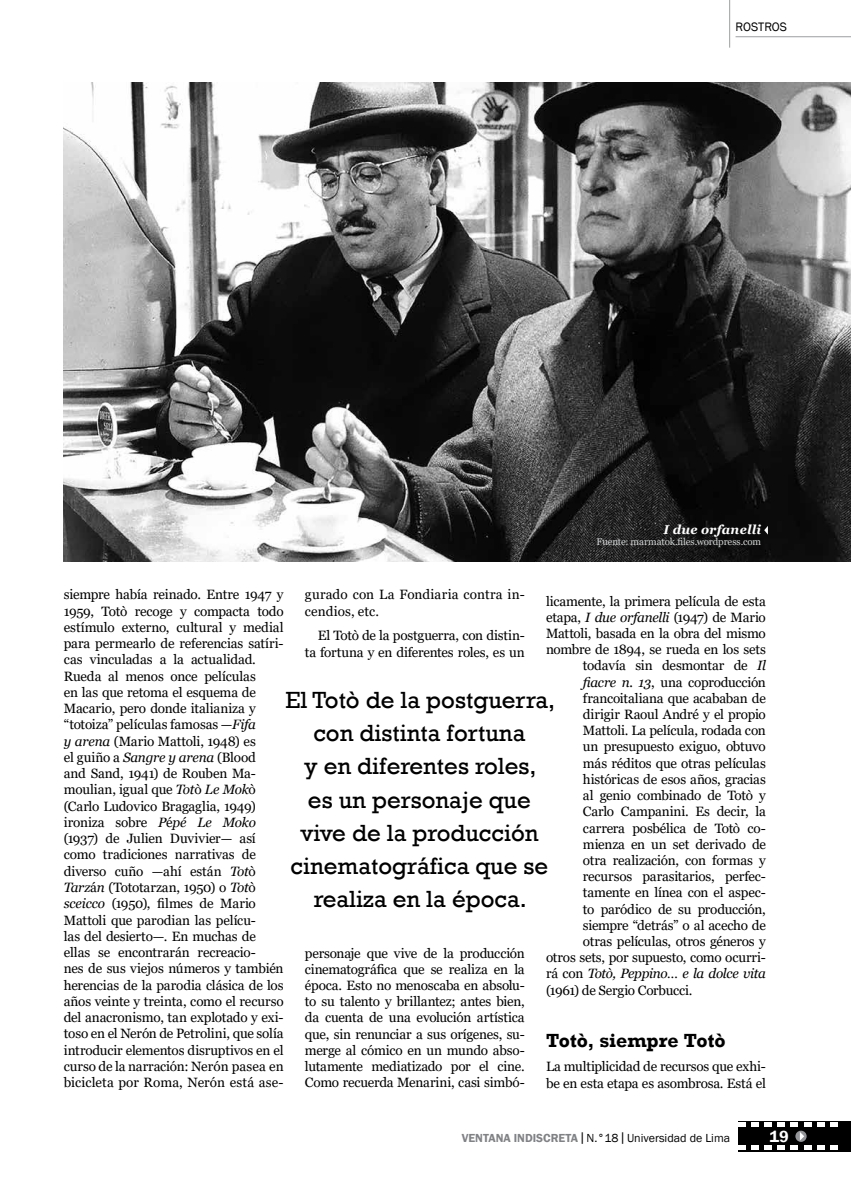
<style>
.page{position:relative;width:851px;height:1191px;background:#fff}
.page>*{position:absolute;margin:0;border:0;box-sizing:border-box;transform-origin:0 0}
.t1{font:24px/33px "Rockwell";color:#000;text-align:center}
.t2{font:700 19.5px "Rockwell";color:#000}
.t3{font:600 16.5px "Franklin Gothic";color:#fff}
.t4{font:13.5px/16.2px "Georgia";letter-spacing:-.015em;color:#000}
.t5{font:13.5px/16.2px "Georgia";letter-spacing:.01em;color:#000}
.t6{font:italic 13.5px "Georgia";letter-spacing:-.025em;color:#000}
.t7{font:italic 700 12.75px "Georgia";letter-spacing:.02em;color:#fff}
.t8{font:12.6px "Franklin Gothic";letter-spacing:-.005em;color:#000}
.t9{font:12px "Franklin Gothic";color:#000}
.t10{font:9.75px "Georgia";letter-spacing:-.01em;color:#d1d3d4}
.s1{font-style:italic}
.s2{font-style:normal}
.s3{font-weight:600;color:#808285}
.s4{font-size:9.6px}
</style>
<div class="page">
<hr style="left:735px;top:36px;width:115px;height:1px;background:#a7a9ac">
<hr style="left:729px;top:0;width:1px;height:48px;background:#a7a9ac">
<div style="left:738px;top:1120px;width:112px;height:31px;background:#000"></div>
<svg style="left:738px;top:1122px;width:7px;height:5px"></svg>
<svg style="left:751px;top:1122px;width:7px;height:5px"></svg>
<svg style="left:764px;top:1122px;width:7px;height:5px"></svg>
<svg style="left:777px;top:1122px;width:7px;height:5px"></svg>
<svg style="left:817px;top:1122px;width:7px;height:5px"></svg>
<svg style="left:830px;top:1122px;width:7px;height:5px"></svg>
<svg style="left:738px;top:1145px;width:7px;height:5px"></svg>
<svg style="left:751px;top:1145px;width:7px;height:5px"></svg>
<svg style="left:764px;top:1145px;width:7px;height:5px"></svg>
<svg style="left:777px;top:1145px;width:7px;height:5px"></svg>
<svg style="left:790px;top:1122px;width:21px;height:28px"></svg>
<svg style="left:817px;top:1145px;width:7px;height:5px"></svg>
<svg style="left:830px;top:1145px;width:7px;height:5px"></svg>
<img style="left:64px;top:82px;width:786px;height:479px">
<svg style="left:764px;top:526px;width:3px;height:8px"></svg>
<p class="t8" style="left:735px;top:19px;width:53px">ROSTROS</p>
<p class="t7" style="left:663px;top:521px;width:99px">I due orfanelli</p>
<p class="t10" style="left:596px;top:536px;width:166px">Fuente: marmatok.files.wordpress.com</p>
<p class="t4" style="left:64px;top:587px;width:221px">siempre había reinado. Entre 1947 y 1959, Totò recoge y compacta todo estímulo externo, cultural y medial para permearlo de referencias satíri&shy;cas vinculadas a la actualidad.<br>Rueda al menos once películas<br>en las que retoma el esquema de Macario, pero donde italianiza y “totoiza” películas famosas —<span class="s1">Fifa<br>y arena</span> (Mario Mattoli, 1948) es<br>el guiño a <span class="s1">Sangre y arena</span> (Blood<br>and Sand, 1941) de Rouben Ma&shy;moulian, igual que <span class="s1">Tot</span>ò <span class="s1">Le Mok</span>ò (Carlo Ludovico Bragaglia, 1949) ironiza sobre <span class="s1">P</span>é<span class="s1">pé Le Moko </span>(1937) de Julien Duvivier— así como tradiciones narrativas de diverso cuño —ahí están <span class="s1">Tot</span>ò <span class="s1">Tarz</span>á<span class="s1">n</span> (Tototarzan, 1950) o <span class="s1">Tot</span>ò <span class="s1">sceicco</span> (1950), filmes de Mario Mattoli que parodian las pelícu-<br>las del desierto—. En muchas de ellas se encontrarán recreacio-<br>nes de sus viejos números y también herencias de la parodia clásica de los años veinte y treinta, como el recurso del anacronismo, tan explotado y exi&shy;toso en el Nerón de Petrolini, que solía introducir elementos disruptivos en el curso de la narración: Nerón pasea en bicicleta por Roma, Nerón está ase-</p>
<p class="t5" style="left:305px;top:587px;width:221px">gurado con La Fondiaria contra in&shy;cendios, etc.</p>
<p class="t4" style="left:546px;top:593px;width:221px">licamente, la primera película de esta</p>
<p class="t4" style="left:546px;top:609px;width:221px">etapa, <span class="s1">I due orfanelli</span> (1947) de Mario</p>
<p class="t4" style="left:546px;top:625px;width:221px">Mattoli, basada en la obra del mismo</p>
<p class="t4" style="left:546px;top:642px;width:221px">nombre de 1894, se rueda en los sets</p>
<p class="t4" style="left:583px;top:658px;width:184px">todavía sin desmontar de <span class="s1">Il</span></p>
<p class="t4" style="left:583px;top:674px;width:184px"><span class="s1">fiacre n. 13</span>, una coproducción</p>
<p class="t4" style="left:583px;top:690px;width:184px">francoitaliana que acababan de</p>
<p class="t4" style="left:583px;top:706px;width:184px">dirigir Raoul André y el propio</p>
<p class="t4" style="left:583px;top:723px;width:184px">Mattoli. La película, rodada con</p>
<p class="t4" style="left:583px;top:739px;width:184px">un presupuesto exiguo, obtuvo</p>
<p class="t4" style="left:583px;top:755px;width:184px">más réditos que otras películas</p>
<p class="t4" style="left:583px;top:771px;width:184px">históricas de esos años, gracias</p>
<p class="t4" style="left:583px;top:787px;width:184px">al genio combinado de Totò y</p>
<p class="t4" style="left:583px;top:804px;width:184px">Carlo Campanini. Es decir, la</p>
<p class="t4" style="left:583px;top:820px;width:184px">carrera posbélica de Totò co-</p>
<p class="t4" style="left:583px;top:836px;width:184px">mienza en un set derivado de</p>
<p class="t4" style="left:583px;top:852px;width:184px">otra realización, con formas y</p>
<p class="t4" style="left:583px;top:868px;width:184px">recursos parasitarios, perfec-</p>
<p class="t4" style="left:583px;top:885px;width:184px">tamente en línea con el aspec-</p>
<p class="t4" style="left:583px;top:901px;width:184px">to paródico de su producción,</p>
<p class="t4" style="left:583px;top:917px;width:184px">siempre “detrás” o al acecho de</p>
<p class="t4" style="left:583px;top:933px;width:184px">otras películas, otros géneros y</p>
<p class="t4" style="left:546px;top:949px;width:221px">otros sets, por supuesto, como ocurri-</p>
<p class="t6" style="left:546px;top:965px;width:221px"><span class="s2">rá con</span> Totò, Peppino… e la dolce vita</p>
<p class="t4" style="left:546px;top:982px;width:148px">(1961) de Sergio Corbucci.</p>
<h2 class="t2" style="left:546px;top:1028px;width:181px">Totò, siempre Totò</h2>
<p class="t4" style="left:546px;top:1059px;width:221px">La multiplicidad de recursos que exhi&shy;be en esta etapa es asombrosa. Está el</p>
<p class="t4" style="left:305px;top:628px;width:221px;text-align:right">El Totò de la postguerra, con distin&shy;ta fortuna y en diferentes roles, es un</p>
<h1 class="t1" style="left:285px;top:684px;width:271px">El Totò de la postguerra, con distinta fortuna<br>y en diferentes roles,<br>es un personaje que vive de la producción cinematográfica que se realiza en la época.</h1>
<p class="t4" style="left:305px;top:945px;width:221px;text-align:justify">personaje que vive de la producción cinematográfica que se realiza en la época. Esto no menoscaba en absolu&shy;to su talento y brillantez; antes bien, da cuenta de una evolución artística que, sin renunciar a sus orígenes, su&shy;merge al cómico en un mundo abso&shy;lutamente mediatizado por el cine.<br>Como recuerda Menarini, casi simbó-</p>
<p class="t9" style="left:461px;top:1130px;width:270px"><span class="s3">VENTANA INDISCRETA</span><span class="s4">│</span>N.°18<span class="s4">│</span>Universidad de Lima</p>
<p class="t3" style="left:769px;top:1126px;width:21px">19</p>
</div>
